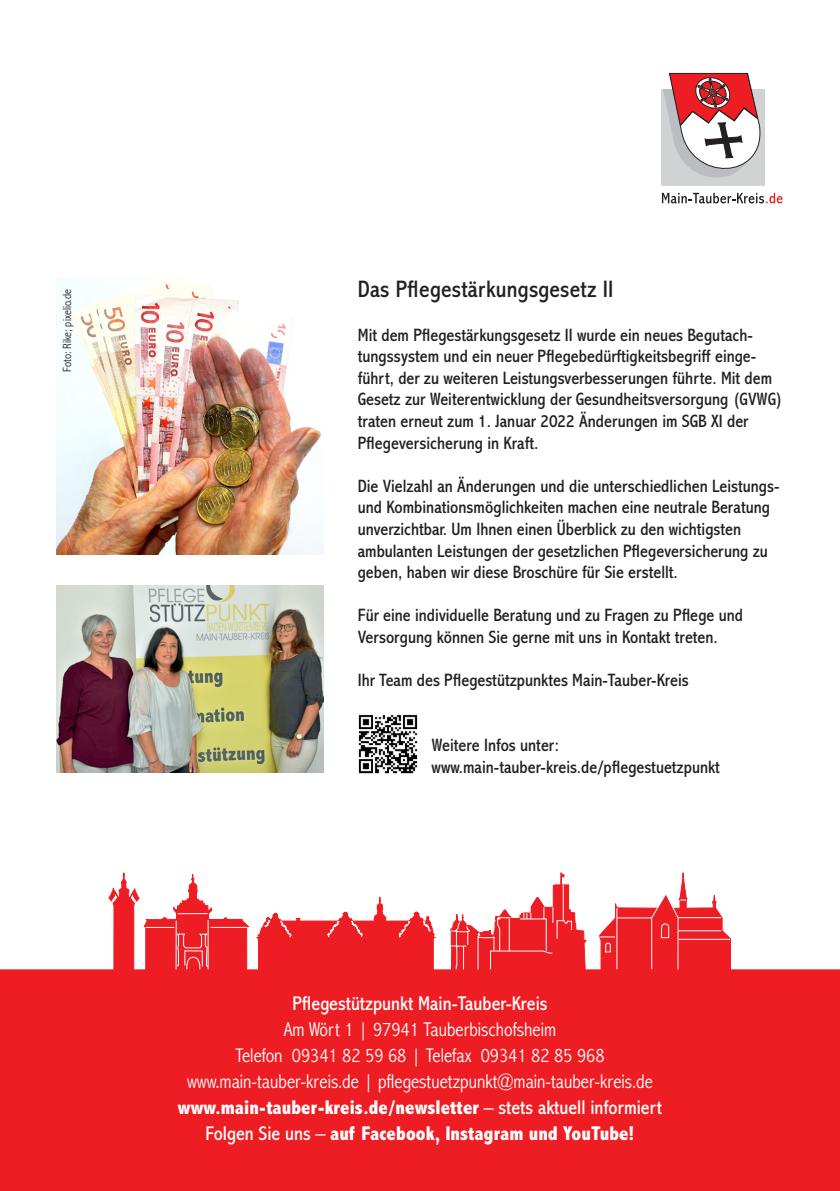
<style>
.page{position:relative;width:840px;height:1191px;background:#fff}
.page>*{position:absolute;margin:0;border:0;box-sizing:border-box;transform-origin:0 0}
.t1{font:condensed 24px "Abadi MT Pro";letter-spacing:.01em;color:#231f20}
.t2{font:300 condensed 20px "Abadi MT Pro";color:#fff}
.t3{font:800 condensed 20px "Abadi MT Pro";color:#fff}
.t4{font:condensed 20px "Abadi MT Pro";color:#fff}
.t5{font:condensed 18px/21.6px "Abadi MT Pro";color:#231f20}
.t6{font:300 condensed 12px "Abadi MT Pro";color:#231f20}
.s1{font-weight:400}
</style>
<div class="page">
<svg style="left:661px;top:72px;width:121px;height:131px"></svg>
<svg style="left:109px;top:872px;width:139px;height:97px"></svg>
<svg style="left:257px;top:897px;width:178px;height:72px"></svg>
<svg style="left:450px;top:872px;width:136px;height:97px"></svg>
<svg style="left:599px;top:872px;width:131px;height:97px"></svg>
<hr style="left:678px;top:939px;width:51px;height:1px;background:#fff">
<div style="left:0;top:969px;width:839px;height:222px;background:#ee1d23"></div>
<img style="left:57px;top:278px;width:266px;height:276px">
<img style="left:57px;top:585px;width:266px;height:187px">
<img style="left:358px;top:714px;width:60px;height:60px">
<p class="t6" style="left:61px;top:371px;width:84px;rotate:-90deg">Foto: Rike; pixelio.de</p>
<p class="t1" style="left:357px;top:276px;width:257px">Das Pflegestärkungsgesetz II</p>
<p class="t5" style="left:357px;top:324px;width:426px">Mit dem Pflegestärkungsgesetz II wurde ein neues Begutach&shy;tungssystem und ein neuer Pflegebedürftigkeitsbegriff einge&shy;führt, der zu weiteren Leistungsverbesserungen führte. Mit dem Gesetz zur Weiterentwicklung der Gesundheitsversorgung (GVWG) traten erneut zum 1. Januar 2022 Änderungen im SGB XI der Pflegeversicherung in Kraft.</p>
<p class="t5" style="left:357px;top:475px;width:423px">Die Vielzahl an Änderungen und die unterschiedlichen Leistungs&shy;und Kombinationsmöglichkeiten machen eine neutrale Beratung unverzichtbar. Um Ihnen einen Überblick zu den wichtigsten ambulanten Leistungen der gesetzlichen Pflegeversicherung zu geben, haben wir diese Broschüre für Sie erstellt.</p>
<p class="t5" style="left:357px;top:605px;width:386px">Für eine individuelle Beratung und zu Fragen zu Pflege und<br>Versorgung können Sie gerne mit uns in Kontakt treten.</p>
<p class="t5" style="left:357px;top:670px;width:332px">Ihr Team des Pflegestützpunktes Main-Tauber-Kreis</p>
<p class="t5" style="left:431px;top:735px;width:129px">Weitere Infos unter:</p>
<p class="t5" style="left:431px;top:756px;width:290px">www.main-tauber-kreis.de/pflegestuetzpunkt</p>
<p class="t4" style="left:292px;top:992px;width:256px">Pflegestützpunkt Main-Tauber-Kreis</p>
<p class="t2" style="left:284px;top:1018px;width:274px">Am Wört 1 | 97941 Tauberbischofsheim</p>
<p class="t2" style="left:235px;top:1044px;width:370px">Telefon 09341 82 59 68 | Telefax 09341 82 85 968</p>
<p class="t2" style="left:187px;top:1070px;width:467px">www.main-tauber-kreis.de | pflegestuetzpunkt@main-tauber-kreis.de</p>
<p class="t3" style="left:178px;top:1096px;width:485px">www.main-tauber-kreis.de/newsletter <span class="s1">– stets aktuell informiert</span></p>
<p class="t3" style="left:205px;top:1122px;width:430px"><span class="s1">Folgen Sie uns –</span> auf Facebook, Instagram und YouTube!</p>
</div>
